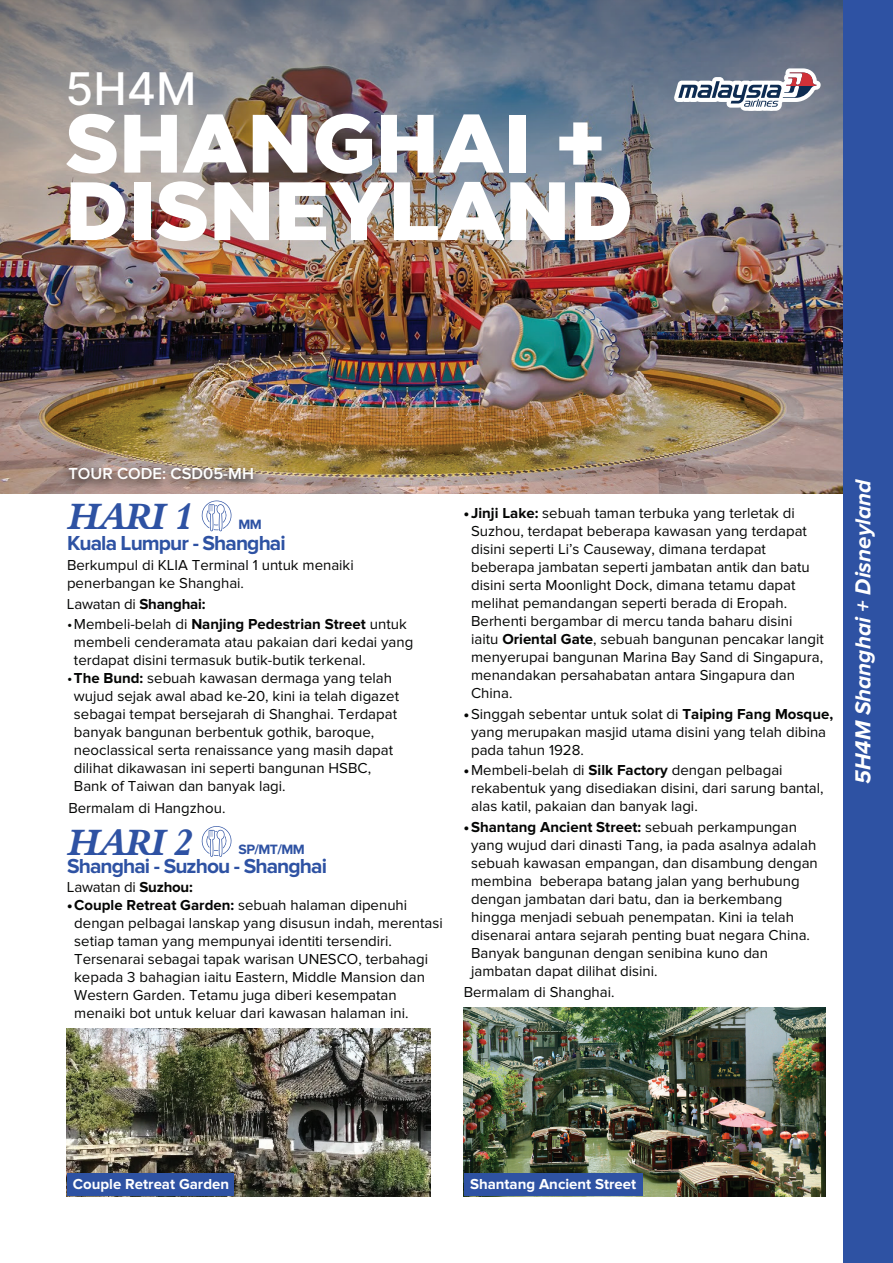
<style>
.page{position:relative;width:893px;height:1263px;background:#fff}
.page>*{position:absolute;margin:0;border:0;box-sizing:border-box;transform-origin:0 0}
.t1{font:900 82.5px/67.5px "Gotham";color:#fff}
.t2{font:500 45px "Inter";color:#fff}
.t3{font:37.5px "Aldine 401 BT Bold Italic A";letter-spacing:-.01em;color:#2e52a3}
.t4{font:italic 700 22.5px "Proxima Nova";color:#fff}
.t5{font:700 21px "Proxima Nova";letter-spacing:-.045em;color:#2e52a3}
.t6{font:600 16.5px "Proxima Nova";color:#fff}
.t7{font:15px/18px "Proxima Nova";color:#040504}
.t8{font:15px/18px "Proxima Nova";color:#050504}
.t9{font:700 15px "Proxima Nova";color:#fff}
.t10{font:700 13.95px "Proxima Nova";letter-spacing:-.045em;color:#2e52a3}
.s1{font-weight:700}
.s2{color:#040503}
.s3{font-weight:900}
</style>
<div class="page">
<img style="left:0;top:434px;width:843px;height:59px">
<img style="left:56px;top:456px;width:211px;height:38px">
<img style="left:0;top:0;width:843px;height:434px">
<svg style="left:201px;top:826px;width:31px;height:31px"></svg>
<div style="left:843px;top:0;width:50px;height:1263px;background:#2e52a3"></div>
<svg style="left:674px;top:68px;width:147px;height:43px"></svg>
<svg style="left:201px;top:500px;width:31px;height:31px"></svg>
<img style="left:67px;top:1029px;width:363px;height:167px">
<div style="left:67px;top:1173px;width:167px;height:23px;background:#2e52a3"></div>
<img style="left:464px;top:1007px;width:362px;height:189px">
<div style="left:464px;top:1173px;width:178px;height:23px;background:#2e52a3"></div>
<h2 class="t2" style="left:65px;top:56px;width:133px">5H4M</h2>
<h1 class="t1" style="left:65px;top:108px;width:569px">SHANGHAI +<br>DISNEYLAND</h1>
<p class="t6" style="left:68px;top:464px;width:187px">TOUR CODE: CSD05-MH</p>
<h3 class="t3" style="left:69px;top:493px;width:126px">HARI 1</h3>
<p class="t8" style="left:67px;top:556px;width:288px">Berkumpul di KLIA Terminal 1 untuk menaiki penerbangan ke Shanghai.</p>
<p class="t8" style="left:67px;top:595px;width:140px">Lawatan di <span class="s1">Shanghai:</span></p>
<p class="t10" style="left:239px;top:516px;width:25px">MM</p>
<h3 class="t5" style="left:67px;top:531px;width:220px">Kuala Lumpur - Shanghai</h3>
<p class="t7" style="left:74px;top:615px;width:341px;text-indent:-7px"><span class="s2">•</span>Membeli-belah di <span class="s1">Nanjing Pedestrian Street</span> untuk membeli cenderamata atau pakaian dari kedai yang terdapat disini termasuk butik-butik terkenal.</p>
<p class="t7" style="left:74px;top:669px;width:327px;text-indent:-7px"><span class="s2">•</span><span class="s1">The Bund:</span> sebuah kawasan dermaga yang telah wujud sejak awal abad ke-20, kini ia telah digazet sebagai tempat bersejarah di Shanghai. Terdapat banyak bangunan berbentuk gothik, baroque, neoclassical serta renaissance yang masih dapat dilihat dikawasan ini seperti bangunan HSBC, Bank of Taiwan dan banyak lagi.</p>
<p class="t7" style="left:68px;top:799px;width:159px">Bermalam di Hangzhou.</p>
<h3 class="t3" style="left:69px;top:819px;width:126px">HARI 2</h3>
<p class="t10" style="left:239px;top:841px;width:68px">SP/MT/MM</p>
<h3 class="t5" style="left:67px;top:854px;width:261px">Shanghai - Suzhou - Shanghai</h3>
<p class="t8" style="left:67px;top:878px;width:127px">Lawatan di <span class="s1">Suzhou:</span></p>
<p class="t7" style="left:67px;top:896px;width:342px"><span class="s3">•</span><span class="s1">Couple Retreat Garden:</span> sebuah halaman dipenuhi</p>
<p class="t7" style="left:74px;top:914px;width:370px">dengan pelbagai lanskap yang disusun indah, merentasi setiap taman yang mempunyai identiti tersendiri.<br>Tersenarai sebagai tapak warisan UNESCO, terbahagi kepada 3 bahagian iaitu Eastern, Middle Mansion dan Western Garden. Tetamu juga diberi kesempatan menaiki bot untuk keluar dari kawasan halaman ini.</p>
<p class="t7" style="left:471px;top:504px;width:354px;text-indent:-7px"><span class="s3">•</span><span class="s1">Jinji Lake:</span> sebuah taman terbuka yang terletak di Suzhou, terdapat beberapa kawasan yang terdapat disini seperti Li’s Causeway, dimana terdapat beberapa jambatan seperti jambatan antik dan batu disini serta Moonlight Dock, dimana tetamu dapat melihat pemandangan seperti berada di Eropah.<br>Berhenti bergambar di mercu tanda baharu disini<br>iaitu <span class="s1">Oriental Gate</span>, sebuah bangunan pencakar langit menyerupai bangunan Marina Bay Sand di Singapura, menandakan persahabatan antara Singapura dan China.</p>
<p class="t7" style="left:471px;top:705px;width:364px;text-indent:-7px"><span class="s3">•</span>Singgah sebentar untuk solat di <span class="s1">Taiping Fang Mosque, </span>yang merupakan masjid utama disini yang telah dibina pada tahun 1928.</p>
<p class="t7" style="left:471px;top:762px;width:354px;text-indent:-7px"><span class="s3">•</span>Membeli-belah di <span class="s1">Silk Factory</span> dengan pelbagai rekabentuk yang disediakan disini, dari sarung bantal, alas katil, pakaian dan banyak lagi.</p>
<p class="t7" style="left:471px;top:818px;width:348px;text-indent:-7px"><span class="s3">•</span><span class="s1">Shantang Ancient Street:</span> sebuah perkampungan yang wujud dari dinasti Tang, ia pada asalnya adalah sebuah kawasan empangan, dan disambung dengan membina beberapa batang jalan yang berhubung dengan jambatan dari batu, dan ia berkembang hingga menjadi sebuah penempatan. Kini ia telah disenarai antara sejarah penting buat negara China.<br>Banyak bangunan dengan senibina kuno dan jambatan dapat dilihat disini.</p>
<p class="t7" style="left:464px;top:983px;width:152px">Bermalam di Shanghai.</p>
<h3 class="t4" style="left:850px;top:784px;width:306px;rotate:-90deg">5H4M Shanghai + Disneyland</h3>
<p class="t9" style="left:73px;top:1175px;width:158px">Couple Retreat Garden</p>
<p class="t9" style="left:470px;top:1175px;width:168px">Shantang Ancient Street</p>
</div>
